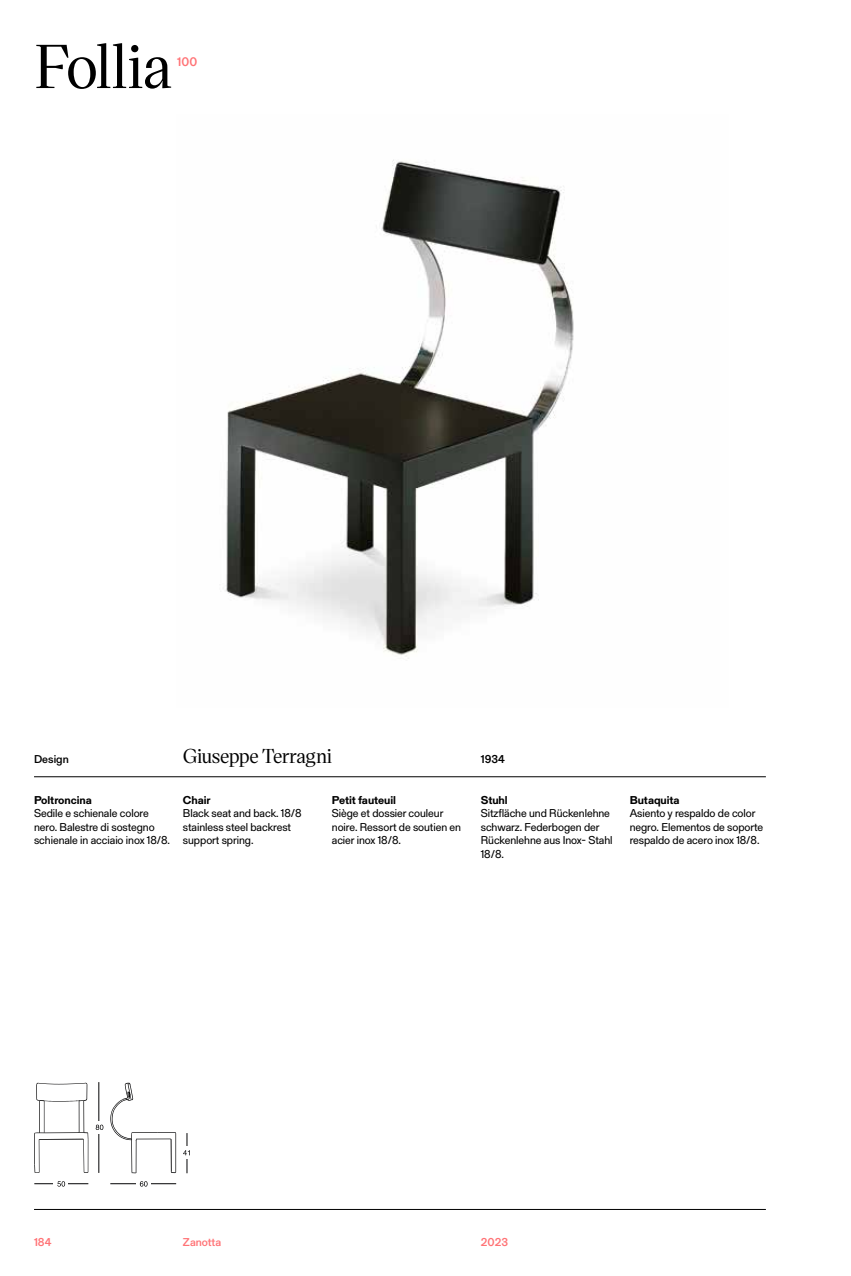
<style>
.page{position:relative;width:851px;height:1276px;background:#fff}
.page>*{position:absolute;margin:0;border:0;box-sizing:border-box;transform-origin:0 0}
.t1{font:500 60px "Victor Serif 50";letter-spacing:-.015em;color:#000}
.t2{font:500 19.5px "Victor Serif 50";letter-spacing:-.02em;color:#000}
.t3{font:500 12.3px "Gerstner Programm FSL";color:#ff7376}
.t4{font:11.25px/13.5px "Gerstner Programm FSL";letter-spacing:-.005em;color:#000}
.t5{font:700 11.25px "Gerstner Programm FSL";letter-spacing:-.005em;color:#000}
.t6{font:500 11.25px "Gerstner Programm FSL";color:#ff7376}
.t7{font:500 11.25px "Gerstner Programm FSL";color:#000}
</style>
<div class="page">
<img style="left:225px;top:159px;width:349px;height:500px">
<hr style="left:34px;top:1209px;width:731px;height:1px;background:#000">
<hr style="left:34px;top:776px;width:731px;height:1px;background:#000">
<hr style="left:98px;top:1082px;width:1px;height:91px;background:#020203">
<svg style="left:34px;top:1082px;width:55px;height:91px"></svg>
<svg style="left:110px;top:1082px;width:66px;height:91px"></svg>
<hr style="left:110px;top:1183px;width:66px;height:1px;background:#020203">
<hr style="left:34px;top:1183px;width:54px;height:1px;background:#020203">
<div style="left:54px;top:1177px;width:14px;height:7px;background:#fff"></div>
<div style="left:92px;top:1121px;width:14px;height:12px;background:#fff"></div>
<div style="left:136px;top:1177px;width:14px;height:8px;background:#fff"></div>
<svg style="left:96px;top:1124px;width:7px;height:6px"></svg>
<svg style="left:140px;top:1181px;width:7px;height:5px"></svg>
<svg style="left:57px;top:1181px;width:8px;height:5px"></svg>
<hr style="left:187px;top:1133px;width:1px;height:40px;background:#020203">
<div style="left:180px;top:1146px;width:8px;height:12px;background:#fff"></div>
<svg style="left:183px;top:1150px;width:7px;height:5px"></svg>
<h1 class="t1" style="left:34px;top:26px;width:140px">Follia</h1>
<p class="t3" style="left:177px;top:53px;width:22px">100</p>
<p class="t7" style="left:34px;top:751px;width:36px">Design</p>
<h2 class="t2" style="left:183px;top:743px;width:151px">Giuseppe Terragni</h2>
<p class="t5" style="left:34px;top:792px;width:59px">Poltroncina</p>
<p class="t4" style="left:34px;top:806px;width:137px">Sedile e schienale colore nero. Balestre di sostegno schienale in acciaio inox 18/8.</p>
<p class="t5" style="left:183px;top:792px;width:29px">Chair</p>
<p class="t4" style="left:183px;top:806px;width:120px">Black seat and back. 18/8 stainless steel backrest support spring.</p>
<p class="t5" style="left:332px;top:792px;width:66px">Petit fauteuil</p>
<p class="t4" style="left:332px;top:806px;width:131px">Siège et dossier couleur noire. Ressort de soutien en acier inox 18/8.</p>
<p class="t7" style="left:480px;top:751px;width:26px">1934</p>
<p class="t5" style="left:480px;top:792px;width:28px">Stuhl</p>
<p class="t4" style="left:480px;top:806px;width:133px">Sitzfläche und Rückenlehne schwarz. Federbogen der<br>Rückenlehne aus Inox- Stahl<br>18/8.</p>
<p class="t5" style="left:629px;top:792px;width:51px">Butaquita</p>
<p class="t4" style="left:629px;top:806px;width:135px">Asiento y respaldo de color negro. Elementos de soporte respaldo de acero inox 18/8.</p>
<p class="t6" style="left:34px;top:1234px;width:19px">184</p>
<p class="t6" style="left:183px;top:1234px;width:40px">Zanotta</p>
<p class="t6" style="left:480px;top:1234px;width:29px">2023</p>
</div>
